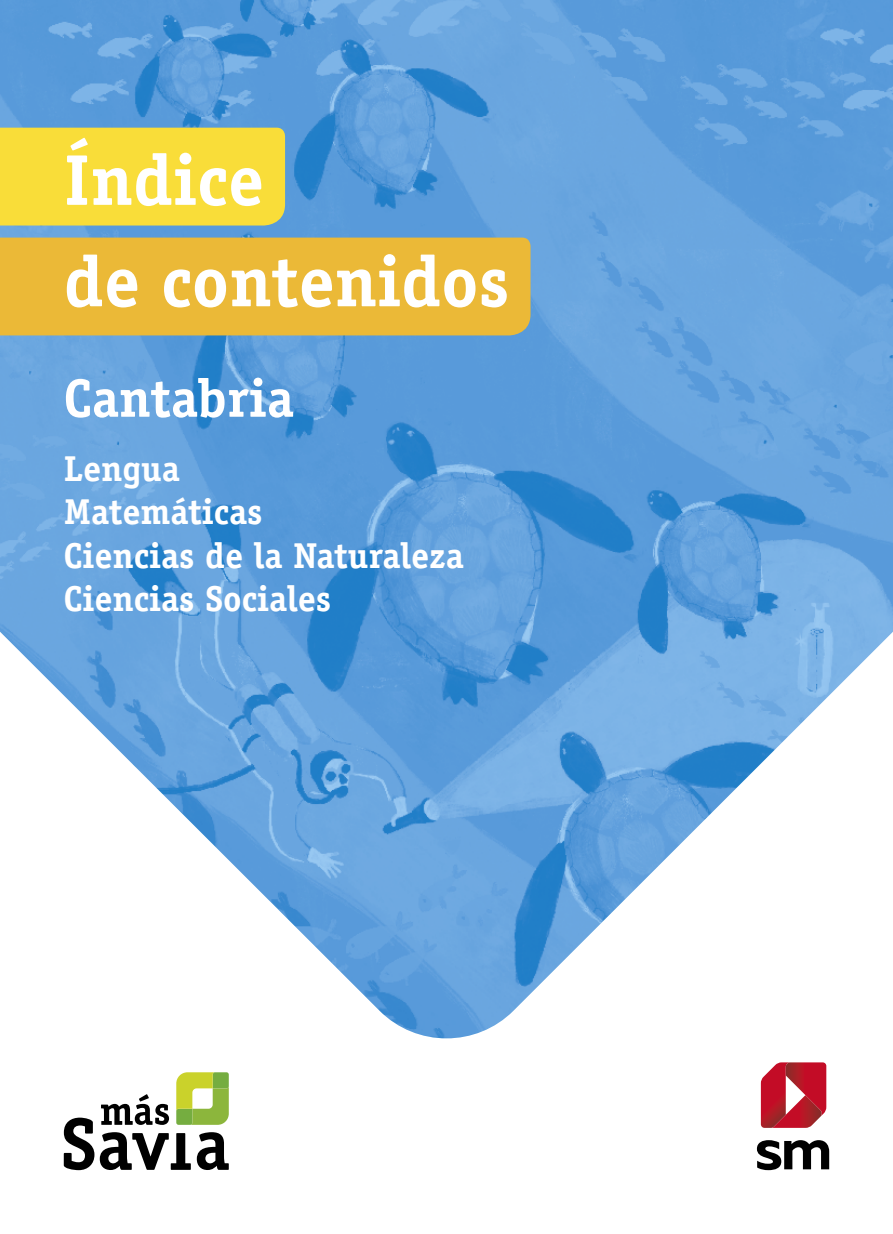
<style>
.page{position:relative;width:893px;height:1234px;background:#fff}
.page>*{position:absolute;margin:0;border:0;box-sizing:border-box;transform-origin:0 0}
.t1{font:700 72px/101.4px "Officina Serif Std";color:#fff}
.t2{font:700 54px "Officina Serif Std";color:#fff}
.t3{font:700 36px/43.2px "Officina Serif Std";color:#fff}
</style>
<div class="page">
<img style="left:0;top:0;width:893px;height:1039px">
<svg style="left:64px;top:1117px;width:30px;height:52px"></svg>
<svg style="left:100px;top:1132px;width:91px;height:37px"></svg>
<svg style="left:197px;top:1132px;width:32px;height:37px"></svg>
<svg style="left:101px;top:1094px;width:68px;height:30px"></svg>
<svg style="left:176px;top:1072px;width:53px;height:52px;background:#b1ca5b"></svg>
<div style="left:0;top:128px;width:285px;height:97px;background:#f9dd39"></div>
<div style="left:0;top:237px;width:530px;height:98px;background:#ebb937"></div>
<svg style="left:757px;top:1140px;width:72px;height:29px"></svg>
<svg style="left:761px;top:1062px;width:65px;height:65px;background:#c43a4a"></svg>
<h1 class="t1" style="left:64px;top:129px;width:447px">Índice<br>de contenidos</h1>
<h2 class="t2" style="left:64px;top:364px;width:231px">Cantabria</h2>
<p class="t3" style="left:64px;top:447px;width:401px">Lengua<br>Matemáticas<br>Ciencias de la Naturaleza<br>Ciencias Sociales</p>
</div>
